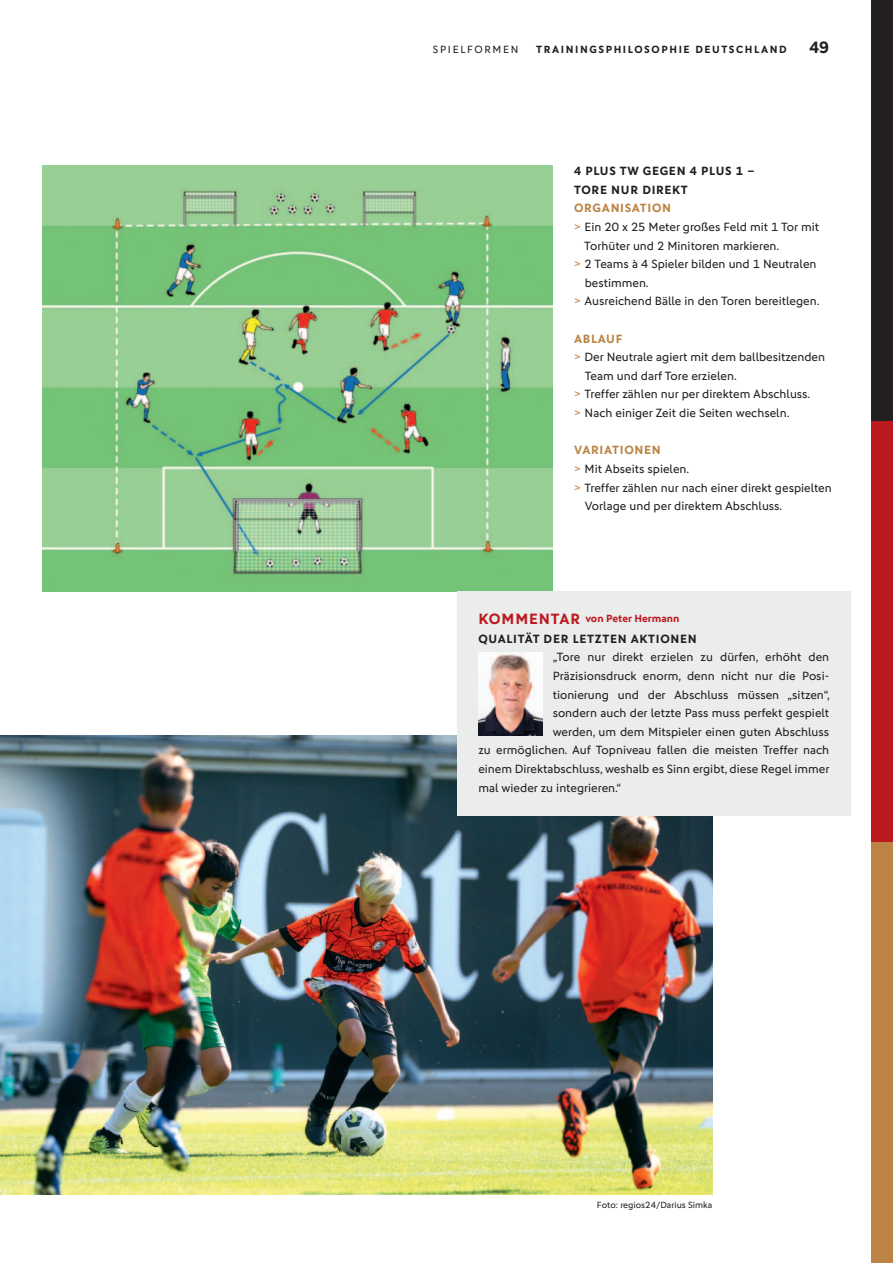
<style>
.page{position:relative;width:893px;height:1263px;background:#fff}
.page>*{position:absolute;margin:0;border:0;box-sizing:border-box;transform-origin:0 0}
.t1{font:700 16.5px "DFB Sans";color:#231f20}
.t2{font:12px "DFB Sans";color:#231f20}
.t3{font:700 12px/18.6px "DFB Sans";letter-spacing:.06em;color:#231f20}
.t4{font:700 12px "DFB Sans";letter-spacing:.06em;color:#bb8445}
.t5{font:700 10.5px "DFB Sans";letter-spacing:.15em;color:#231f20}
.t6{font:700 10.5px "DFB Sans";color:#bc191f}
.t7{font:10.5px "DFB Sans";letter-spacing:.16em;color:#231f20}
.t8{font:9px "DFB Sans";color:#231f20}
.s1{font-family:"Libre Franklin";color:#bb8445}
.s2{font-size:15px}
</style>
<div class="page">
<div style="left:872px;top:0;width:21px;height:421px;background:#231f20"></div>
<div style="left:872px;top:421px;width:21px;height:421px;background:#bc191f"></div>
<div style="left:872px;top:842px;width:21px;height:421px;background:#bb8445"></div>
<img style="left:43px;top:166px;width:510px;height:425px">
<img style="left:0;top:736px;width:712px;height:459px">
<div style="left:457px;top:591px;width:393px;height:225px;background:#ebecec"></div>
<img style="left:478px;top:653px;width:64px;height:83px">
<p class="t7" style="left:433px;top:45px;width:87px">SPIELFORMEN</p>
<p class="t5" style="left:536px;top:45px;width:252px">TRAININGSPHILOSOPHIE DEUTSCHLAND</p>
<h1 class="t1" style="left:809px;top:41px;width:21px">49</h1>
<p class="t3" style="left:574px;top:163px;width:182px">4 PLUS TW GEGEN 4 PLUS 1 –<br>TORE NUR DIREKT</p>
<p class="t4" style="left:574px;top:204px;width:99px">ORGANISATION</p>
<p class="t2" style="left:574px;top:223px;width:247px"><span class="s1">&gt;</span> Ein 20 x 25 Meter großes Feld mit 1 Tor mit</p>
<p class="t2" style="left:584px;top:241px;width:196px">Torhüter und 2 Minitoren markieren.</p>
<p class="t2" style="left:574px;top:260px;width:244px"><span class="s1">&gt;</span> 2 Teams à 4 Spieler bilden und 1 Neutralen</p>
<p class="t2" style="left:585px;top:278px;width:66px">bestimmen.</p>
<p class="t2" style="left:574px;top:297px;width:247px"><span class="s1">&gt;</span> Ausreichend Bälle in den Toren bereitlegen.</p>
<p class="t4" style="left:574px;top:334px;width:50px">ABLAUF</p>
<p class="t2" style="left:574px;top:353px;width:253px"><span class="s1">&gt;</span> Der Neutrale agiert mit dem ballbesitzenden</p>
<p class="t2" style="left:585px;top:371px;width:154px">Team und darf Tore erzielen.</p>
<p class="t2" style="left:574px;top:390px;width:238px"><span class="s1">&gt;</span> Treffer zählen nur per direktem Abschluss.</p>
<p class="t2" style="left:574px;top:409px;width:217px"><span class="s1">&gt;</span> Nach einiger Zeit die Seiten wechseln.</p>
<p class="t4" style="left:574px;top:446px;width:88px">VARIATIONEN</p>
<p class="t2" style="left:574px;top:464px;width:117px"><span class="s1">&gt;</span> Mit Abseits spielen.</p>
<p class="t2" style="left:574px;top:483px;width:259px"><span class="s1">&gt;</span> Treffer zählen nur nach einer direkt gespielten</p>
<p class="t2" style="left:585px;top:502px;width:199px">Vorlage und per direktem Abschluss.</p>
<p class="t6" style="left:478px;top:614px;width:202px"><span class="s2">KOMMENTAR</span> von Peter Hermann</p>
<p class="t3" style="left:478px;top:630px;width:220px">QUALITÄT DER LETZTEN AKTIONEN</p>
<p class="t2" style="left:553px;top:653px;width:278px">„Tore nur direkt erzielen zu dürfen, erhöht den</p>
<p class="t2" style="left:553px;top:671px;width:278px">Präzisionsdruck enorm, denn nicht nur die Posi -</p>
<p class="t2" style="left:553px;top:690px;width:279px">tionierung und der Abschluss müssen „sitzen“,</p>
<p class="t2" style="left:553px;top:709px;width:278px">sondern auch der letzte Pass muss perfekt gespielt</p>
<p class="t2" style="left:553px;top:727px;width:278px">werden, um dem Mitspieler einen guten Abschluss</p>
<p class="t2" style="left:478px;top:746px;width:352px">zu ermöglichen. Auf Topniveau fallen die meisten Treffer nach</p>
<p class="t2" style="left:478px;top:764px;width:353px">einem Direktabschluss, weshalb es Sinn ergibt, diese Regel immer</p>
<p class="t2" style="left:478px;top:783px;width:144px">mal wieder zu integrieren.“</p>
<p class="t8" style="left:597px;top:1202px;width:117px">Foto: regios24/Darius Simka</p>
</div>
